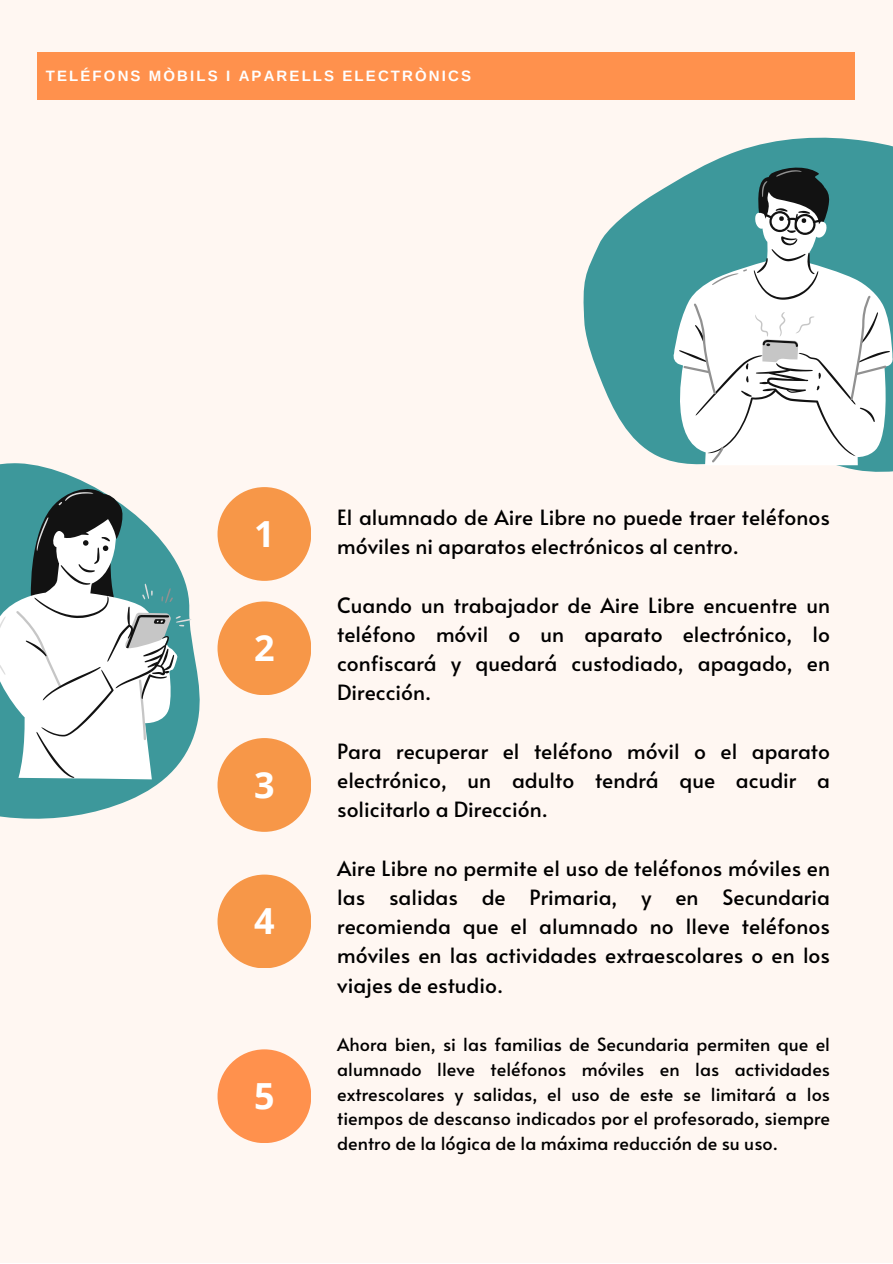
<style>
.page{position:relative;width:893px;height:1264px;background:#fff}
.page>*{position:absolute;margin:0;border:0;box-sizing:border-box;transform-origin:0 0}
.t1{font:700 36px "Open Sans";color:#fff}
.t2{font:21px/29.2px "Alata";color:#000;text-align:justify}
.t3{font:18px/24.8px "Alata";color:#000;text-align:justify}
.t4{font:700 15px "Arimo";letter-spacing:.14em;color:#fefefe}
</style>
<div class="page">
<div style="left:0;top:0;width:892px;height:1262px;background:#fff7f2"></div>
<div style="left:37px;top:52px;width:817px;height:48px;background:#ff914d"></div>
<svg style="left:583px;top:137px;width:309px;height:335px;fill:#3d989b"></svg>
<svg style="left:673px;top:175px;width:219px;height:290px;fill:#3d989b"></svg>
<svg style="left:679px;top:165px;width:210px;height:291px;fill:#3d989b"></svg>
<svg style="left:683px;top:170px;width:203px;height:292px;fill:#fff"></svg>
<svg style="left:0;top:463px;width:200px;height:356px"></svg>
<svg style="left:0;top:482px;width:191px;height:295px"></svg>
<div style="left:217px;top:487px;width:94px;height:94px;background:#f79748;border-radius:50%"></div>
<div style="left:217px;top:601px;width:94px;height:94px;background:#f79748;border-radius:50%"></div>
<div style="left:217px;top:738px;width:94px;height:93px;background:#f79748;border-radius:50%"></div>
<div style="left:217px;top:874px;width:94px;height:94px;background:#f79748;border-radius:50%"></div>
<div style="left:217px;top:1049px;width:94px;height:94px;background:#ff914d;border-radius:50%"></div>
<p class="t4" style="left:46px;top:67px;width:426px">TELÉFONS MÒBILS I APARELLS ELECTRÒNICS</p>
<p class="t1" style="left:254px;top:508px;width:22px">1</p>
<p class="t1" style="left:254px;top:622px;width:22px">2</p>
<p class="t1" style="left:254px;top:759px;width:22px">3</p>
<p class="t1" style="left:254px;top:895px;width:22px">4</p>
<p class="t1" style="left:254px;top:1070px;width:22px">5</p>
<p class="t2" style="left:337px;top:501px;width:494px">El alumnado de Aire Libre no puede traer teléfonos móviles ni aparatos electrónicos al centro.</p>
<p class="t2" style="left:337px;top:589px;width:494px">Cuando un trabajador de Aire Libre encuentre un teléfono móvil o un aparato electrónico, lo confiscará y quedará custodiado, apagado, en Dirección.</p>
<p class="t2" style="left:337px;top:735px;width:494px">Para recuperar el teléfono móvil o el aparato electrónico, un adulto tendrá que acudir a solicitarlo a Dirección.</p>
<p class="t2" style="left:337px;top:852px;width:494px">Aire Libre no permite el uso de teléfonos móviles en las salidas de Primaria, y en Secundaria recomienda que el alumnado no lleve teléfonos móviles en las actividades extraescolares o en los viajes de estudio.</p>
<p class="t3" style="left:337px;top:1031px;width:494px">Ahora bien, si las familias de Secundaria permiten que el alumnado lleve teléfonos móviles en las actividades extrescolares y salidas, el uso de este se limitará a los tiempos de descanso indicados por el profesorado, siempre dentro de la lógica de la máxima reducción de su uso.</p>
</div>
